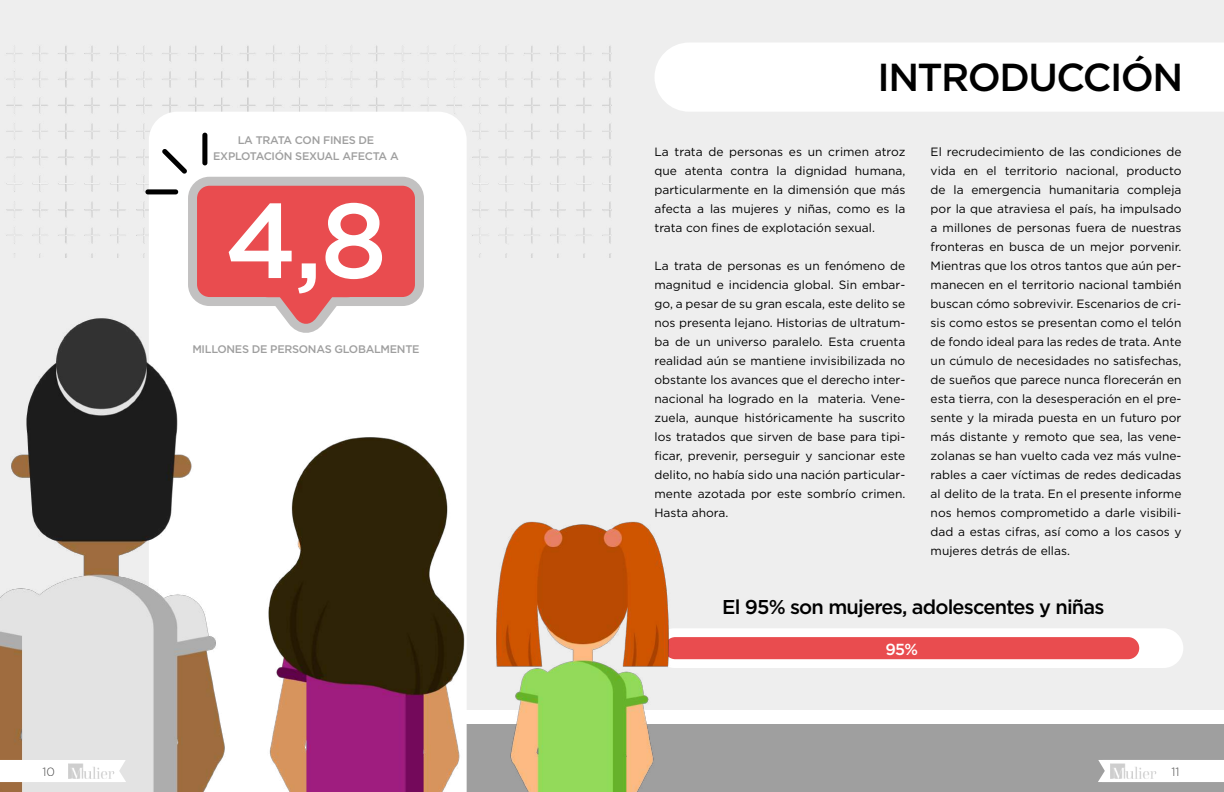
<style>
.page{position:relative;width:1224px;height:792px;background:#eee}
.page>*{position:absolute;margin:0;border:0;box-sizing:border-box;transform-origin:0 0}
.t1{font:500 106px "Gotham";color:#fff}
.t2{font:500 39px "Gotham";letter-spacing:-.04em;color:#000}
.t3{font:500 20px "Gotham";letter-spacing:-.04em;color:#000}
.t4{font:500 16px "Gotham";color:#fff}
.t5{font:12px/19px "Gotham";color:#000;text-align:justify}
.t6{font:300 12px "Gotham";color:#000}
.t7{font:500 11px/16px "Gotham";letter-spacing:-.025em;color:#9f9f9f;text-align:center}
</style>
<div class="page">
<div style="left:0;top:717px;width:1224px;height:75px;background:#9f9f9f"></div>
<div style="left:0;top:710px;width:1224px;height:13px;background:#fff"></div>
<img style="left:6px;top:45px;width:606px;height:212px">
<div style="left:655px;top:43px;width:569px;height:69px;background:#fff"></div>
<div style="left:655px;top:628px;width:528px;height:40px;background:#fff;border-radius:20px"></div>
<div style="left:664px;top:637px;width:475px;height:22px;background:#e94c4f;border-radius:11px"></div>
<div style="left:149px;top:112px;width:318px;height:201px;background:#fff"></div>
<img style="left:0;top:313px;width:703px;height:479px">
<div style="left:193px;top:181px;width:226px;height:121px;background:#e94c4f;border-radius:17px"></div>
<div style="left:188px;top:177px;width:236px;height:129px;border:9px solid #c2c1c1;border-radius:17px"></div>
<svg style="left:247px;top:296px;width:125px;height:37px;background:#e8c9ca"></svg>
<div style="left:245px;top:250px;width:125px;height:47px;background:#e94c4f;border-radius:24px"></div>
<div style="left:202px;top:133px;width:5px;height:32px;background:#000;border-radius:3px"></div>
<div style="left:145px;top:189px;width:33px;height:5px;background:#000;border-radius:3px"></div>
<svg style="left:162px;top:149px;width:25px;height:25px"></svg>
<div style="left:1098px;top:760px;width:126px;height:22px;background:#fff"></div>
<div style="left:0;top:760px;width:126px;height:22px;background:#fff"></div>
<img style="left:1110px;top:762px;width:47px;height:18px">
<img style="left:67px;top:762px;width:47px;height:18px">
<p class="t7" style="left:213px;top:132px;width:187px">LA TRATA CON FINES DE<br>EXPLOTACIÓN SEXUAL AFECTA A</p>
<h1 class="t1" style="left:225px;top:171px;width:164px">4,8</h1>
<p class="t7" style="left:192px;top:341px;width:229px">MILLONES DE PERSONAS GLOBALMENTE</p>
<h2 class="t2" style="left:878px;top:52px;width:307px">INTRODUCCIÓN</h2>
<p class="t5" style="left:655px;top:142px;width:252px">La trata de personas es un crimen atroz que atenta contra la dignidad humana, particularmente en la dimensión que más afecta a las mujeres y niñas, como es la trata con fines de explotación sexual.</p>
<p class="t5" style="left:655px;top:256px;width:252px">La trata de personas es un fenómeno de magnitud e incidencia global. Sin embar&shy;go, a pesar de su gran escala, este delito se nos presenta lejano. Historias de ultratum&shy;ba de un universo paralelo. Esta cruenta realidad aún se mantiene invisibilizada no obstante los avances que el derecho inter&shy;nacional ha logrado en la materia. Vene&shy;zuela, aunque históricamente ha suscrito los tratados que sirven de base para tipi&shy;ficar, prevenir, perseguir y sancionar este delito, no había sido una nación particular&shy;mente azotada por este sombrío crimen.<br>Hasta ahora.</p>
<p class="t5" style="left:931px;top:142px;width:252px">El recrudecimiento de las condiciones de vida en el territorio nacional, producto de la emergencia humanitaria compleja por la que atraviesa el país, ha impulsado a millones de personas fuera de nuestras fronteras en busca de un mejor porvenir.<br>Mientras que los otros tantos que aún per&shy;manecen en el territorio nacional también buscan cómo sobrevivir. Escenarios de cri&shy;sis como estos se presentan como el telón de fondo ideal para las redes de trata. Ante un cúmulo de necesidades no satisfechas, de sueños que parece nunca florecerán en esta tierra, con la desesperación en el pre&shy;sente y la mirada puesta en un futuro por más distante y remoto que sea, las vene&shy;zolanas se han vuelto cada vez más vulne&shy;rables a caer víctimas de redes dedicadas al delito de la trata. En el presente informe nos hemos comprometido a darle visibili&shy;dad a estas cifras, así como a los casos y mujeres detrás de ellas.</p>
<h3 class="t3" style="left:722px;top:594px;width:384px">El 95% son mujeres, adolescentes y niñas</h3>
<h3 class="t4" style="left:885px;top:638px;width:34px">95%</h3>
<p class="t6" style="left:43px;top:764px;width:14px">10</p>
<p class="t6" style="left:1171px;top:764px;width:10px">11</p>
</div>
